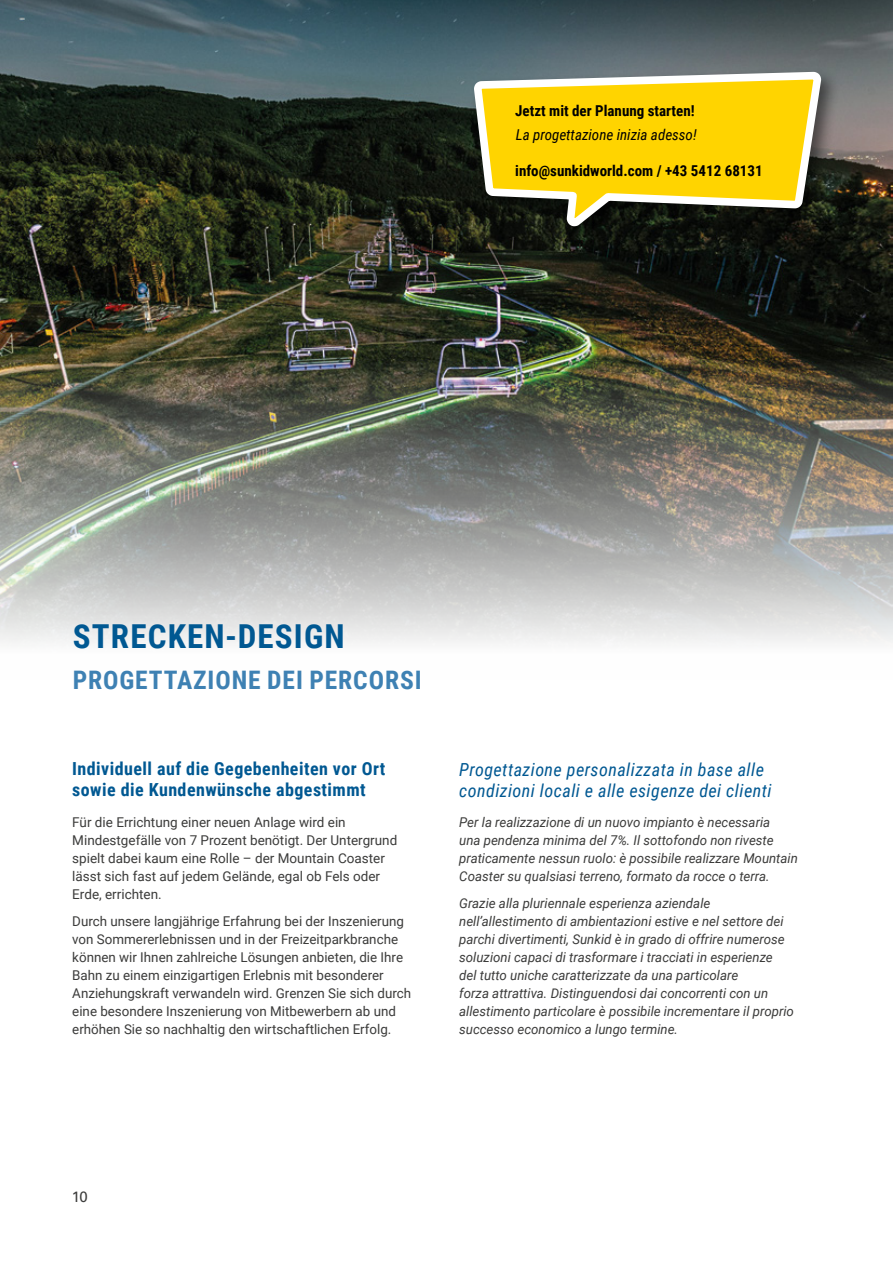
<style>
.page{position:relative;width:893px;height:1263px;background:#fff}
.page>*{position:absolute;margin:0;border:0;box-sizing:border-box;transform-origin:0 0}
.t1{font:700 33px "Roboto Condensed";letter-spacing:.035em;color:#005892}
.t2{font:700 25.5px "Roboto Condensed";letter-spacing:.035em;color:#3e81b3}
.t3{font:italic 18px/21.6px "Roboto Condensed";letter-spacing:.025em;color:#005892}
.t4{font:700 18px/21.6px "Roboto Condensed";letter-spacing:.025em;color:#005892}
.t5{font:700 15px "Roboto Condensed";color:#000}
.t6{font:italic 15px "Roboto Condensed";color:#000}
.t7{font:15px "Univers";color:#3b3b3a}
.t8{font:italic 13.5px/18px "Roboto";color:#3b3b3a}
.t9{font:13.5px/18px "Roboto";color:#3b3b3a}
</style>
<div class="page">
<img style="left:0;top:0;width:893px;height:643px">
<div style="left:469px;top:67px;width:372px;height:179px;background:#000;opacity:.5"></div>
<svg style="left:469px;top:68px;width:359px;height:165px;background:#c1a929"></svg>
<p class="t5" style="left:515px;top:101px;width:181px">Jetzt mit der Planung starten!</p>
<p class="t6" style="left:516px;top:124px;width:182px">La progettazione inizia adesso!</p>
<p class="t5" style="left:515px;top:160px;width:249px">info@sunkidworld.com / +43 5412 68131</p>
<h1 class="t1" style="left:73px;top:613px;width:273px">STRECKEN-DESIGN</h1>
<h2 class="t2" style="left:73px;top:662px;width:350px">PROGETTAZIONE DEI PERCORSI</h2>
<h3 class="t4" style="left:72px;top:757px;width:315px">Individuell auf die Gegebenheiten vor Ort sowie die Kundenwünsche abgestimmt</h3>
<h3 class="t3" style="left:459px;top:758px;width:314px">Progettazione personalizzata in base alle condizioni locali e alle esigenze dei clienti</h3>
<p class="t9" style="left:72px;top:813px;width:326px">Für die Errichtung einer neuen Anlage wird ein Mindestgefälle von 7 Prozent benötigt. Der Untergrund spielt dabei kaum eine Rolle – der Mountain Coaster lässt sich fast auf jedem Gelände, egal ob Fels oder Erde, errichten.</p>
<p class="t9" style="left:72px;top:912px;width:340px">Durch unsere langjährige Erfahrung bei der Inszenierung von Sommererlebnissen und in der Freizeitparkbranche können wir Ihnen zahlreiche Lösungen anbieten, die Ihre Bahn zu einem einzigartigen Erlebnis mit besonderer Anziehungskraft verwandeln wird. Grenzen Sie sich durch eine besondere Inszenierung von Mitbewerbern ab und erhöhen Sie so nachhaltig den wirtschaftlichen Erfolg.</p>
<p class="t8" style="left:459px;top:813px;width:340px">Per la realizzazione di un nuovo impianto è necessaria<br>una pendenza minima del 7%. Il sottofondo non riveste praticamente nessun ruolo: è possibile realizzare Mountain Coaster su qualsiasi terreno, formato da rocce o terra.</p>
<p class="t8" style="left:459px;top:894px;width:336px">Grazie alla pluriennale esperienza aziendale nell’allestimento di ambientazioni estive e nel settore dei parchi divertimenti, Sunkid è in grado di offrire numerose soluzioni capaci di trasformare i tracciati in esperienze<br>del tutto uniche caratterizzate da una particolare<br>forza attrattiva. Distinguendosi dai concorrenti con un allestimento particolare è possibile incrementare il proprio successo economico a lungo termine.</p>
<p class="t7" style="left:72px;top:1188px;width:17px">10</p>
</div>
